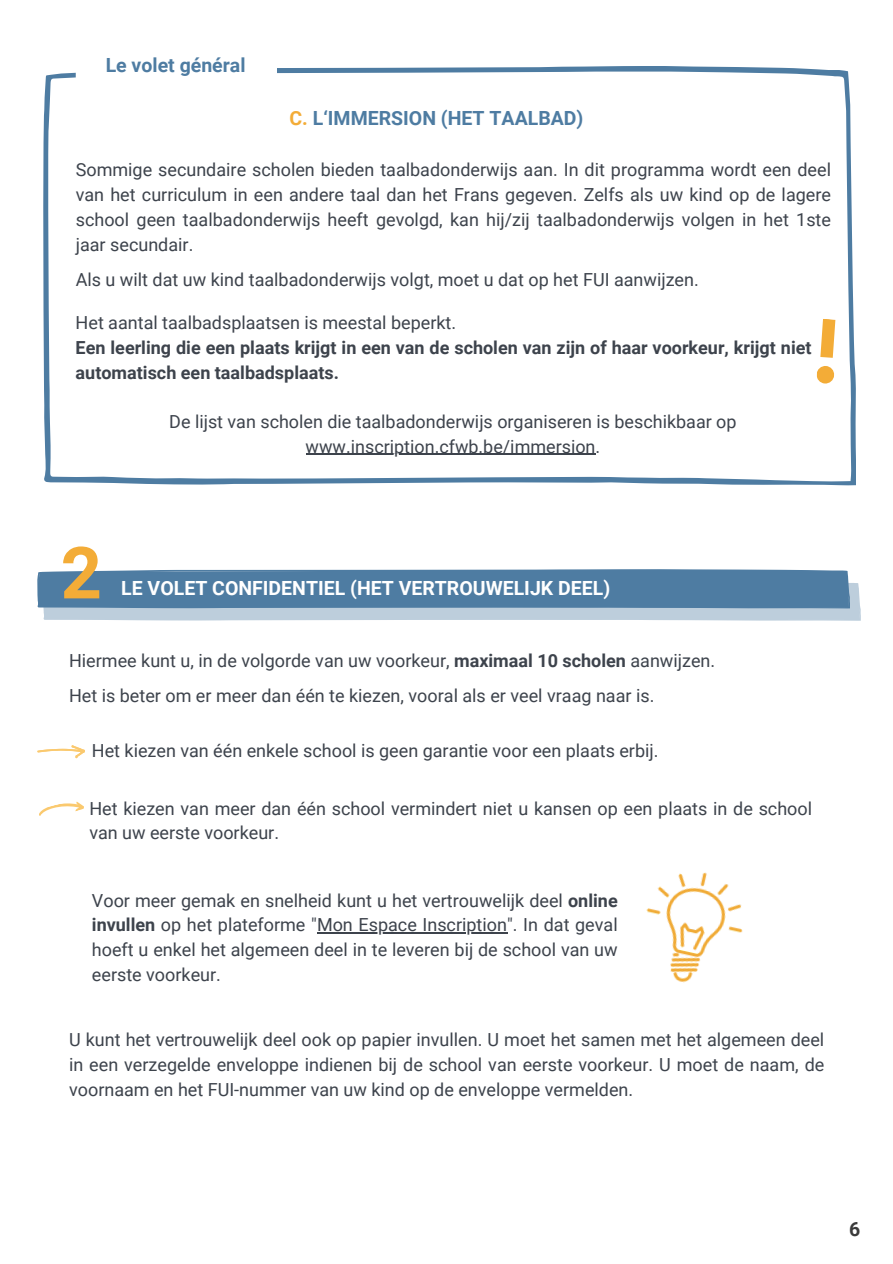
<style>
.page{position:relative;width:893px;height:1264px;background:#fff}
.page>*{position:absolute;margin:0;border:0;box-sizing:border-box;transform-origin:0 0}
.t1{font:700 72px "Roboto";color:#f3ac37}
.t2{font:700 19.5px "Roboto";color:#fff}
.t3{font:700 19.5px "Roboto";color:#4e7ca2}
.t4{font:700 19.5px "Roboto";color:#3b3b3b}
.t5{font:18px/24.8px "Roboto";color:#3d434c;text-align:justify}
.t6{font:700 18px/24.8px "Roboto";color:#3d434c}
.s1{color:#f3ac37}
.s2{font-weight:700}
</style>
<div class="page">
<svg style="left:43px;top:66px;width:812px;height:419px"></svg>
<svg style="left:76px;top:66px;width:200px;height:61px"></svg>
<hr style="left:305px;top:454px;width:290px;height:1px;background:#3d434c">
<svg style="left:820px;top:319px;width:15px;height:39px"></svg>
<div style="left:816px;top:365px;width:18px;height:19px;background:#f3ac37;border-radius:50%"></div>
<svg style="left:37px;top:569px;width:823px;height:52px;background:#6f94b3"></svg>
<svg style="left:37px;top:745px;width:48px;height:13px"></svg>
<svg style="left:39px;top:801px;width:45px;height:15px"></svg>
<hr style="left:317px;top:932px;width:190px;height:1px;background:#3d434c">
<img style="left:646px;top:872px;width:97px;height:111px">
<p class="t3" style="left:106px;top:53px;width:141px">Le volet général</p>
<p class="t3" style="left:289px;top:107px;width:295px"><span class="s1">C.</span> L‘IMMERSION (HET TAALBAD)</p>
<p class="t5" style="left:76px;top:157px;width:756px">Sommige secundaire scholen bieden taalbadonderwijs aan. In dit programma wordt een deel van het curriculum in een andere taal dan het Frans gegeven. Zelfs als uw kind op de lagere school geen taalbadonderwijs heeft gevolgd, kan hij/zij taalbadonderwijs volgen in het 1ste jaar secundair.</p>
<p class="t5" style="left:76px;top:267px;width:624px">Als u wilt dat uw kind taalbadonderwijs volgt, moet u dat op het FUI aanwijzen.</p>
<p class="t5" style="left:76px;top:310px;width:382px">Het aantal taalbadsplaatsen is meestal beperkt.</p>
<p class="t6" style="left:76px;top:335px;width:737px">Een leerling die een plaats krijgt in een van de scholen van zijn of haar voorkeur, krijgt niet automatisch een taalbadsplaats.</p>
<p class="t5" style="left:169px;top:409px;width:568px;text-align:center">De lijst van scholen die taalbadonderwijs organiseren is beschikbaar op www.inscription.cfwb.be/immersion.</p>
<p class="t1" style="left:61px;top:531px;width:43px">2</p>
<p class="t2" style="left:121px;top:577px;width:490px">LE VOLET CONFIDENTIEL (HET VERTROUWELIJK DEEL)</p>
<p class="t5" style="left:69px;top:648px;width:647px">Hiermee kunt u, in de volgorde van uw voorkeur, <span class="s2">maximaal 10 scholen</span> aanwijzen.</p>
<p class="t5" style="left:69px;top:683px;width:587px">Het is beter om er meer dan één te kiezen, vooral als er veel vraag naar is.</p>
<p class="t5" style="left:92px;top:738px;width:568px">Het kiezen van één enkele school is geen garantie voor een plaats erbij.</p>
<p class="t5" style="left:89px;top:796px;width:724px">Het kiezen van meer dan één school vermindert niet u kansen op een plaats in de school van uw eerste voorkeur.</p>
<p class="t5" style="left:92px;top:888px;width:527px">Voor meer gemak en snelheid kunt u het vertrouwelijk deel <span class="s2">online invullen</span> op het plateforme "Mon Espace Inscription". In dat geval hoeft u enkel het algemeen deel in te leveren bij de school van uw eerste voorkeur.</p>
<p class="t5" style="left:69px;top:1027px;width:756px">U kunt het vertrouwelijk deel ook op papier invullen. U moet het samen met het algemeen deel in een verzegelde enveloppe indienen bij de school van eerste voorkeur. U moet de naam, de voornaam en het FUI-nummer van uw kind op de enveloppe vermelden.</p>
<p class="t4" style="left:849px;top:1217px;width:13px">6</p>
</div>
